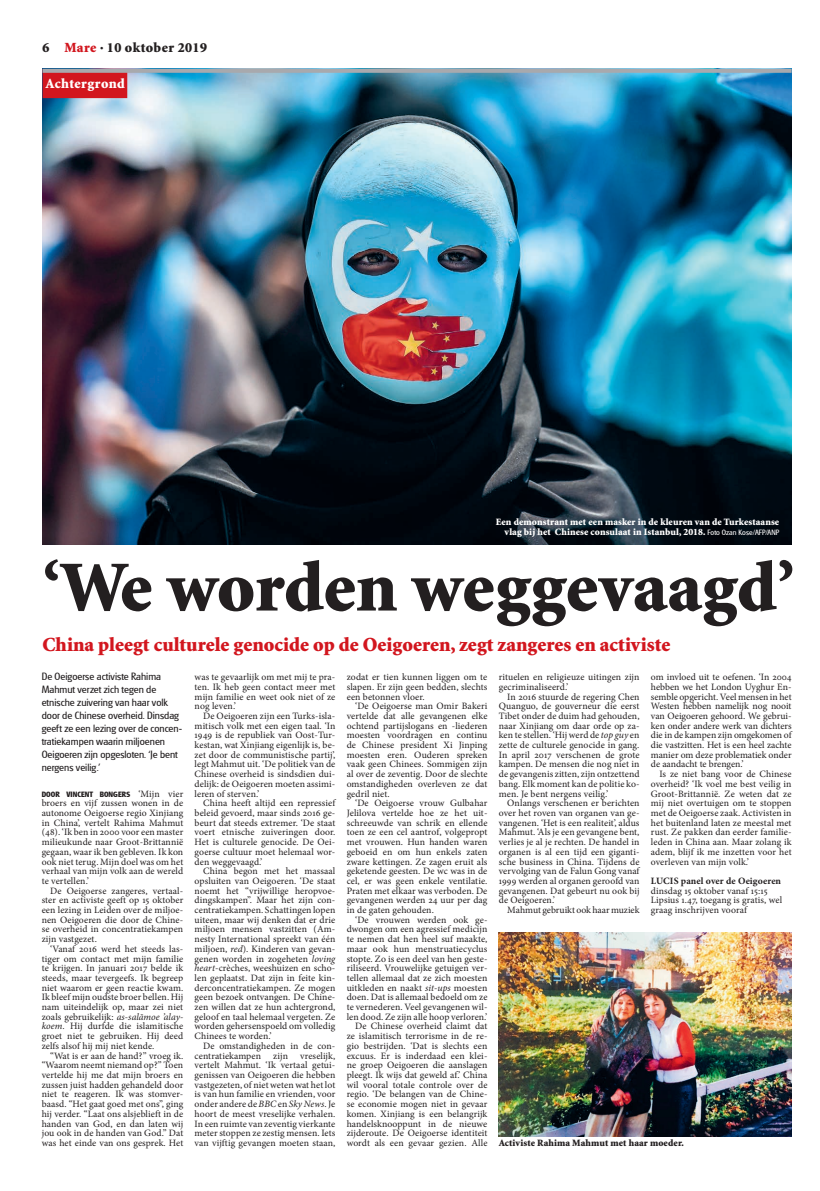
<style>
.page{position:relative;width:820px;height:1191px;background:#fff}
.page>*{position:absolute;margin:0;border:0;box-sizing:border-box;transform-origin:0 0}
.t1{font:900 71.9px "Minion Std";color:#231f20}
.t2{font:900 20px "Minion Std";color:#d2161e}
.t3{font:900 14px "Minion Std";letter-spacing:.03em;color:#231f20}
.t4{font:900 14px "Minion Std";letter-spacing:.025em;color:#fff}
.t5{font:11px/13px "Glasgow RR";color:#231f20}
.t6{font:9.7px/9.7px "Minion Pro";letter-spacing:.01em;color:#231f20;text-align:justify}
.t7{font:900 9.7px/9.7px "Minion Std";letter-spacing:.01em;color:#fff;text-align:right}
.t8{font:900 9.7px "Minion Std";letter-spacing:.01em;color:#231f20}
.t9{font:700 9.7px "Minion Pro";letter-spacing:.01em;color:#231f20}
.t10{font:700 8px "Glasgow RR";letter-spacing:.01em;color:#231f20}
.s1{color:#d2161e}
.s2{font-family:"Glasgow RR";font-weight:400;font-size:8px}
.s3{font-family:"Minion Pro";font-weight:400;font-size:9.7px}
.s4{font-style:italic}
</style>
<div class="page">
<img style="left:43px;top:73px;width:748px;height:471px">
<img style="left:498px;top:932px;width:293px;height:204px">
<div style="left:43px;top:69px;width:84px;height:29px;background:#d2161e"></div>
<hr style="left:43px;top:69px;width:748px;height:4px;background:#a8a9ad">
<h3 class="t3" style="left:43px;top:41px;width:166px">6 <span class="s1">Mare</span> · 10 oktober 2019</h3>
<h3 class="t4" style="left:45px;top:77px;width:81px">Achtergrond</h3>
<p class="t7" style="left:495px;top:517px;width:285px">Een demonstrant met een masker in de kleuren van de Turkestaanse vlag bij het Chinese consulaat in Istanbul, 2018. <span class="s2">Foto Ozan Kose/AFP/ANP</span></p>
<h1 class="t1" style="left:43px;top:551px;width:753px">‘We worden weggevaagd’</h1>
<h2 class="t2" style="left:43px;top:634px;width:629px">China pleegt culturele genocide op de Oeigoeren, zegt zangeres en activiste</h2>
<p class="t5" style="left:42px;top:670px;width:142px">De Oeigoerse activiste Rahima<br>Mahmut verzet zich tegen de etnische zuivering van haar volk door de Chinese overheid. Dinsdag geeft ze een lezing over de concen&shy;tratiekampen waarin miljoenen<br>Oeigoeren zijn opgesloten. ‘Je bent nergens veilig.’</p>
<p class="t10" style="left:42px;top:789px;width:143px">DOOR VINCENT BONGERS <span class="s3">‘Mijn vier</span></p>
<p class="t6" style="left:42px;top:798px;width:143px">broers en vijf zussen wonen in de autonome Oeigoerse regio Xinjiang in China’, vertelt Rahima Mahmut (48). ‘Ik ben in 2000 voor een master milieukunde naar Groot-Brittannië gegaan, waar ik ben gebleven. Ik kon ook niet terug. Mijn doel was om het verhaal van mijn volk aan de wereld te vertellen.’</p>
<p class="t6" style="left:42px;top:885px;width:143px;text-indent:9px">De Oeigoerse zangeres, vertaal&shy;ster en activiste geeft op 15 oktober een lezing in Leiden over de miljoe&shy;nen Oeigoeren die door de Chine&shy;se overheid in concentratiekampen zijn vastgezet.</p>
<p class="t6" style="left:42px;top:944px;width:143px;text-indent:9px">‘Vanaf 2016 werd het steeds las&shy;tiger om contact met mijn familie te krijgen. In januari 2017 belde ik steeds, maar tevergeefs. Ik begreep niet waarom er geen reactie kwam.<br>Ik bleef mijn oudste broer bellen. Hij nam uiteindelijk op, maar zei niet zoals gebruikelijk: <span class="s4">as-salāmoe ’alay&shy;koem</span>. Hij durfde die islamitische groet niet te gebruiken. Hij deed zelfs alsof hij mij niet kende.</p>
<p class="t6" style="left:42px;top:1050px;width:143px;text-indent:9px">“Wat is er aan de hand?” vroeg ik. “Waarom neemt niemand op?” Toen vertelde hij me dat mijn broers en zussen juist hadden gehandeld door niet te reageren. Ik was stomver&shy;baasd. “Het gaat goed met ons”, ging hij verder. “Laat ons alsjeblieft in de handen van God, en dan laten wij jou ook in de handen van God.” Dat was het einde van ons gesprek. Het</p>
<p class="t6" style="left:194px;top:672px;width:142px">was te gevaarlijk om met mij te pra&shy;ten. Ik heb geen contact meer met mijn familie en weet ook niet of ze nog leven.’</p>
<p class="t6" style="left:194px;top:711px;width:142px;text-indent:9px">De Oeigoeren zijn een Turks-isla&shy;mitisch volk met een eigen taal. ‘In 1949 is de republiek van Oost-Tur&shy;kestan, wat Xinjiang eigenlijk is, be&shy;zet door de communistische partij’, legt Mahmut uit. ‘De politiek van de Chinese overheid is sindsdien dui&shy;delijk: de Oeigoeren moeten assimi&shy;leren of sterven.’</p>
<p class="t6" style="left:194px;top:798px;width:142px;text-indent:9px">China heeft altijd een repressief beleid gevoerd, maar sinds 2016 ge&shy;beurt dat steeds extremer. ‘De staat voert etnische zuiveringen door.<br>Het is culturele genocide. De Oei&shy;goerse cultuur moet helemaal wor&shy;den weggevaagd.’</p>
<p class="t6" style="left:194px;top:866px;width:142px;text-indent:9px">China begon met het massaal opsluiten van Oeigoeren. ‘De staat noemt het “vrijwillige heropvoe&shy;dingskampen”. Maar het zijn con&shy;centratiekampen. Schattingen lopen uiteen, maar wij denken dat er drie miljoen mensen vastzitten (Am&shy;nesty International spreekt van één miljoen, <span class="s4">red</span>). Kinderen van gevan&shy;genen worden in zogeheten <span class="s4">loving heart</span>-crèches, weeshuizen en scho&shy;len geplaatst. Dat zijn in feite kin&shy;derconcentratiekampen. Ze mogen geen bezoek ontvangen. De Chine&shy;zen willen dat ze hun achtergrond, geloof en taal helemaal vergeten. Ze worden gehersenspoeld om volledig Chinees te worden.’</p>
<p class="t6" style="left:194px;top:1041px;width:142px;text-indent:9px">De omstandigheden in de con&shy;centratiekampen</p>
<p class="t6" style="left:194px;top:1050px;width:142px;text-indent:105px">vreselijk, vertelt Mahmut. ‘Ik vertaal getui&shy;genissen van Oeigoeren die hebben vastgezeten, of niet weten wat het lot is van hun familie en vrienden, voor onder andere de <span class="s4">BBC</span> en <span class="s4">Sky News</span>. Je hoort de meest vreselijke verhalen.<br>In een ruimte van zeventig vierkante meter stoppen ze zestig mensen. Iets van vijftig gevangen moeten staan,</p>
<p class="t6" style="left:273px;top:1050px;width:16px">zijn</p>
<p class="t6" style="left:346px;top:672px;width:142px">zodat er tien kunnen liggen om te slapen. Er zijn geen bedden, slechts een betonnen vloer.</p>
<p class="t6" style="left:346px;top:701px;width:142px;text-indent:9px">‘De Oeigoerse man Omir Bakeri vertelde dat alle gevangenen elke ochtend partijslogans en -liederen moesten voordragen en continu de Chinese president Xi Jinping moesten eren. Ouderen spreken vaak geen Chinees. Sommigen zijn al over de zeventig. Door de slechte omstandigheden overleven ze dat gedril niet.</p>
<p class="t6" style="left:346px;top:798px;width:142px;text-indent:9px">‘De Oeigoerse vrouw Gulbahar Jelilova vertelde hoe ze het uit&shy;schreeuwde van schrik en ellende toen ze een cel aantrof, volgepropt met vrouwen. Hun handen waren geboeid en om hun enkels zaten zware kettingen. Ze zagen eruit als geketende geesten. De wc was in de cel, er was geen enkele ventilatie.<br>Praten met elkaar was verboden. De gevangenen werden 24 uur per dag in de gaten gehouden.</p>
<p class="t6" style="left:346px;top:914px;width:142px;text-align:right">‘De vrouwen werden ook ge&shy;dwongen om een agressief medicijn te nemen dat hen heel suf maakte, maar ook hun menstruatiecyclus stopte. Zo is een deel van hen geste&shy;riliseerd. Vrouwelijke getuigen ver&shy;tellen allemaal dat ze zich moesten uitkleden en naakt <span class="s4">sit-ups</span> moesten doen. Dat is allemaal bedoeld om ze te vernederen. Veel gevangenen wil&shy;len dood. Ze zijn alle hoop verloren.’ De Chinese overheid claimt dat ze islamitisch terrorisme in de re&shy;gio bestrijden. ‘Dat is slechts een excuus. Er is inderdaad een klei&shy;ne groep Oeigoeren die aanslagen pleegt. Ik wijs dat geweld af.’ China wil vooral totale controle over de regio. ‘De belangen van de Chine&shy;se economie mogen niet in gevaar komen. Xinjiang is een belangrijk handelsknooppunt in de nieuwe zijderoute. De Oeigoerse identiteit wordt als een gevaar gezien. Alle</p>
<p class="t6" style="left:498px;top:672px;width:142px">rituelen en religieuze uitingen zijn gecriminaliseerd.’</p>
<p class="t6" style="left:498px;top:691px;width:142px;text-indent:9px">In 2016 stuurde de regering Chen Quanguo, de gouverneur die eerst Tibet onder de duim had gehouden, naar Xinjiang om daar orde op za&shy;ken te stellen. ‘Hij werd de <span class="s4">top guy</span> en zette de culturele genocide in gang.<br>In april 2017 verschenen de grote kampen. De mensen die nog niet in de gevangenis zitten, zijn ontzettend bang. Elk moment kan de politie ko&shy;men. Je bent nergens veilig.’</p>
<p class="t6" style="left:498px;top:798px;width:142px;text-indent:9px">Onlangs verschenen er berichten over het roven van organen van ge&shy;vangenen. ‘Het is een realiteit’, aldus Mahmut. ‘Als je een gevangene bent, verlies je al je rechten. De handel in organen is al een tijd een giganti&shy;sche business in China. Tijdens de vervolging van de Falun Gong vanaf 1999 werden al organen geroofd van gevangenen. Dat gebeurt nu ook bij de Oeigoeren.’</p>
<p class="t6" style="left:507px;top:905px;width:134px">Mahmut gebruikt ook haar muziek</p>
<p class="t6" style="left:650px;top:672px;width:142px">om invloed uit te oefenen. ‘In 2004 hebben we het London Uyghur En&shy;semble opgericht. Veel mensen in het Westen hebben namelijk nog nooit van Oeigoeren gehoord. We gebrui&shy;ken onder andere werk van dichters die in de kampen zijn omgekomen of die vastzitten. Het is een heel zachte manier om deze problematiek onder de aandacht te brengen.’</p>
<p class="t6" style="left:650px;top:769px;width:142px;text-indent:9px">Is ze niet bang voor de Chinese overheid? ‘Ik voel me best veilig in Groot-Brittannië. Ze weten dat ze mij niet overtuigen om te stoppen met de Oeigoerse zaak. Activisten in het buitenland laten ze meestal met rust. Ze pakken dan eerder familie&shy;leden in China aan. Maar zolang ik adem, blijf ik me inzetten voor het overleven van mijn volk.’</p>
<p class="t9" style="left:650px;top:874px;width:132px">LUCIS panel over de Oeigoeren</p>
<p class="t6" style="left:650px;top:885px;width:133px;text-align:left">dinsdag 15 oktober vanaf 15:15<br>Lipsius 1.47, toegang is gratis, wel graag inschrijven vooraf</p>
<p class="t8" style="left:498px;top:1137px;width:186px">Activiste Rahima Mahmut met haar moeder.</p>
</div>
